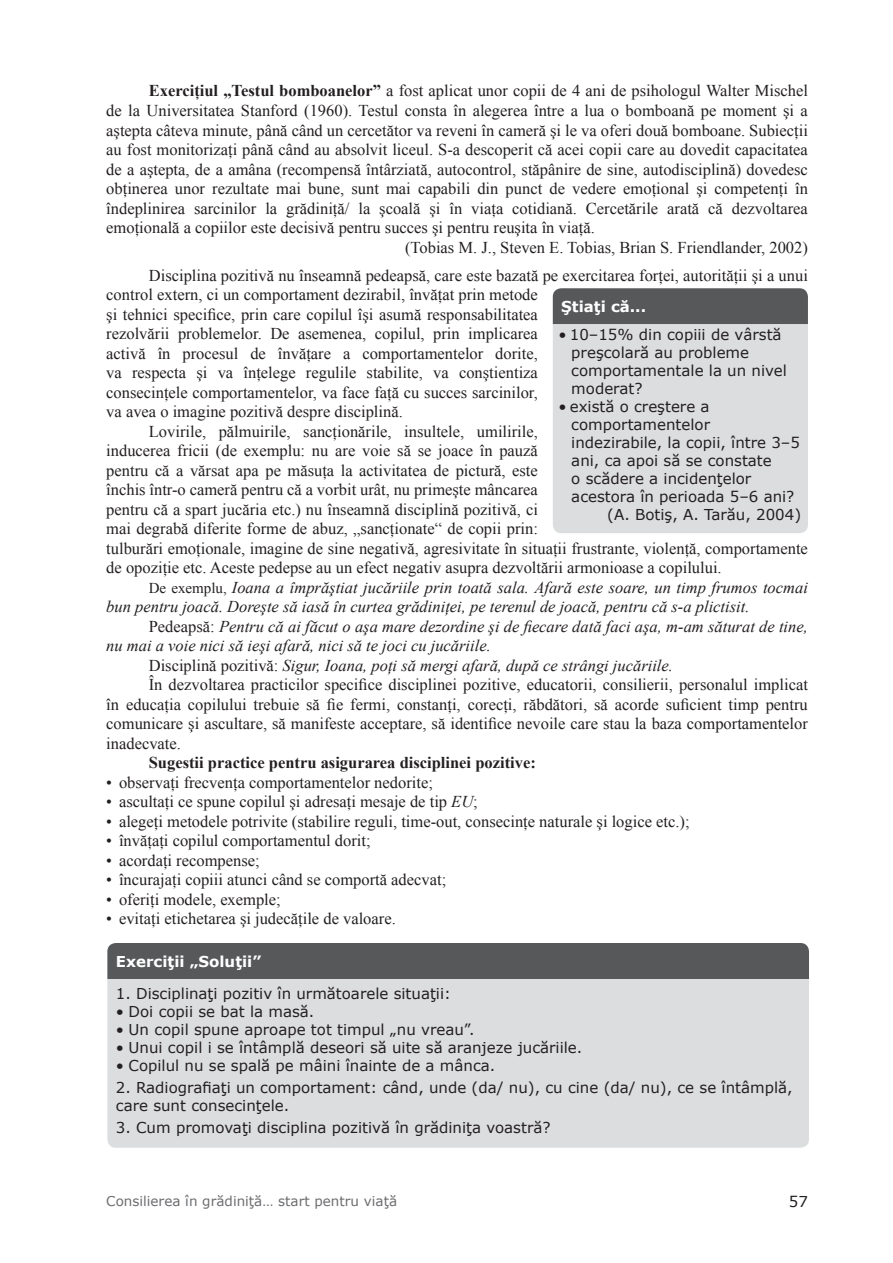
<style>
.page{position:relative;width:893px;height:1263px;background:#fff}
.page>*{position:absolute;margin:0;border:0;box-sizing:border-box;transform-origin:0 0}
.t1{font:16.5px "Times New Roman";color:#231f20}
.t2{font:italic 16.5px "Times New Roman";color:#231f20}
.t3{font:700 16.5px "Times New Roman";color:#231f20}
.t4{font:15px/18px "Verdana";color:#231f20}
.t5{font:700 15px "Verdana";color:#fff}
.t6{font:13.5px "Verdana";color:#6c6d70}
.s1{font-weight:700}
.s2{font-style:normal;font-size:15px}
.s3{font-style:normal}
.s4{font-style:italic}
</style>
<div class="page">
<div style="left:107px;top:943px;width:702px;height:36px;background:#57585a"></div>
<div style="left:107px;top:979px;width:702px;height:169px;background:#dcdddf"></div>
<div style="left:553px;top:288px;width:255px;height:36px;background:#57585a"></div>
<div style="left:553px;top:324px;width:255px;height:209px;background:#dcdddf"></div>
<p class="t1" style="left:149px;top:80px;width:661px"><span class="s1">Exerciţiul „Testul bomboanelor”</span> a fost aplicat unor copii de 4 ani de psihologul Walter Mischel</p>
<p class="t1" style="left:106px;top:99px;width:703px">de la Universitatea Stanford (1960). Testul consta în alegerea între a lua o bomboană pe moment şi a</p>
<p class="t1" style="left:106px;top:119px;width:703px">aştepta câteva minute, până când un cercetător va reveni în cameră şi le va oferi două bomboane. Subiecţii</p>
<p class="t1" style="left:106px;top:138px;width:703px">au fost monitorizaţi până când au absolvit liceul. S-a descoperit că acei copii care au dovedit capacitatea</p>
<p class="t1" style="left:106px;top:158px;width:703px">de a aştepta, de a amâna (recompensă întârziată, autocontrol, stăpânire de sine, autodisciplină) dovedesc</p>
<p class="t1" style="left:106px;top:177px;width:703px">obţinerea unor rezultate mai bune, sunt mai capabili din punct de vedere emoţional şi competenţi în</p>
<p class="t1" style="left:106px;top:197px;width:703px">îndeplinirea sarcinilor la grădiniţă/ la şcoală şi în viaţa cotidiană. Cercetările arată că dezvoltarea</p>
<p class="t1" style="left:106px;top:216px;width:490px">emoţională a copiilor este decisivă pentru succes şi pentru reuşita în viaţă.</p>
<p class="t1" style="left:405px;top:236px;width:404px">(Tobias M. J., Steven E. Tobias, Brian S. Friendlander, 2002)</p>
<p class="t1" style="left:149px;top:264px;width:661px">Disciplina pozitivă nu înseamnă pedeapsă, care este bazată pe exercitarea forţei, autorităţii şi a unui</p>
<p class="t1" style="left:106px;top:283px;width:433px">control extern, ci un comportament dezirabil, învăţat prin metode</p>
<p class="t1" style="left:106px;top:303px;width:433px">şi tehnici specifice, prin care copilul îşi asumă responsabilitatea</p>
<p class="t1" style="left:106px;top:322px;width:433px">rezolvării problemelor. De asemenea, copilul, prin implicarea</p>
<p class="t1" style="left:106px;top:342px;width:433px">activă în procesul de învăţare a comportamentelor dorite,</p>
<p class="t1" style="left:106px;top:361px;width:433px">va respecta şi va înţelege regulile stabilite, va conştientiza</p>
<p class="t1" style="left:106px;top:381px;width:433px">consecinţele comportamentelor, va face faţă cu succes sarcinilor,</p>
<p class="t1" style="left:106px;top:400px;width:298px">va avea o imagine pozitivă despre disciplină.</p>
<p class="t1" style="left:149px;top:420px;width:391px">Lovirile, pălmuirile, sancţionările, insultele, umilirile,</p>
<p class="t1" style="left:106px;top:439px;width:433px">inducerea fricii (de exemplu: nu are voie să se joace în pauză</p>
<p class="t1" style="left:106px;top:459px;width:433px">pentru că a vărsat apa pe măsuţa la activitatea de pictură, este</p>
<p class="t1" style="left:106px;top:478px;width:433px">închis într-o cameră pentru că a vorbit urât, nu primeşte mâncarea</p>
<p class="t1" style="left:106px;top:498px;width:433px">pentru că a spart jucăria etc.) nu înseamnă disciplină pozitivă, ci</p>
<p class="t1" style="left:106px;top:517px;width:433px">mai degrabă diferite forme de abuz, „sancţionate“ de copii prin:</p>
<p class="t1" style="left:106px;top:537px;width:703px">tulburări emoţionale, imagine de sine negativă, agresivitate în situaţii frustrante, violenţă, comportamente</p>
<p class="t1" style="left:106px;top:556px;width:617px">de opoziţie etc. Aceste pedepse au un efect negativ asupra dezvoltării armonioase a copilului.</p>
<p class="t2" style="left:149px;top:576px;width:661px"><span class="s2">De exemplu,</span> Ioana a împrăştiat jucăriile prin toată sala. Afară este soare, un timp frumos tocmai</p>
<p class="t2" style="left:106px;top:595px;width:645px">bun pentru joacă. Doreşte să iasă în curtea grădiniţei, pe terenul de joacă, pentru că s-a plictisit.</p>
<p class="t2" style="left:149px;top:615px;width:661px"><span class="s3">Pedeapsă:</span> Pentru că ai făcut o aşa mare dezordine şi de fiecare dată faci aşa, m-am săturat de tine,</p>
<p class="t2" style="left:106px;top:634px;width:386px">nu mai a voie nici să ieşi afară, nici să te joci cu jucăriile.</p>
<p class="t2" style="left:149px;top:654px;width:526px"><span class="s3">Disciplină pozitivă:</span> Sigur, Ioana, poţi să mergi afară, după ce strângi jucăriile.</p>
<p class="t1" style="left:149px;top:673px;width:661px">În dezvoltarea practicilor specifice disciplinei pozitive, educatorii, consilierii, personalul implicat</p>
<p class="t1" style="left:106px;top:693px;width:703px">în educaţia copilului trebuie să fie fermi, constanţi, corecţi, răbdători, să acorde suficient timp pentru</p>
<p class="t1" style="left:106px;top:712px;width:703px">comunicare şi ascultare, să manifeste acceptare, să identifice nevoile care stau la baza comportamentelor</p>
<p class="t1" style="left:106px;top:732px;width:76px">inadecvate.</p>
<p class="t3" style="left:149px;top:751px;width:388px">Sugestii practice pentru asigurarea disciplinei pozitive:</p>
<p class="t1" style="left:106px;top:771px;width:328px">• observaţi frecvenţa comportamentelor nedorite;</p>
<p class="t1" style="left:106px;top:790px;width:373px">• ascultaţi ce spune copilul şi adresaţi mesaje de tip <span class="s4">EU</span>;</p>
<p class="t1" style="left:106px;top:810px;width:585px">• alegeţi metodele potrivite (stabilire reguli, time-out, consecinţe naturale şi logice etc.);</p>
<p class="t1" style="left:106px;top:829px;width:266px">• învăţaţi copilul comportamentul dorit;</p>
<p class="t1" style="left:106px;top:849px;width:155px">• acordaţi recompense;</p>
<p class="t1" style="left:106px;top:868px;width:341px">• încurajaţi copiii atunci când se comportă adecvat;</p>
<p class="t1" style="left:106px;top:888px;width:176px">• oferiţi modele, exemple;</p>
<p class="t1" style="left:106px;top:907px;width:291px">• evitaţi etichetarea şi judecăţile de valoare.</p>
<p class="t5" style="left:561px;top:297px;width:86px">Ştiaţi că...</p>
<p class="t4" style="left:571px;top:325px;width:217px;text-indent:-13px">• 10–15% din copiii de vârstă preşcolară au probleme comportamentale la un nivel moderat?</p>
<p class="t4" style="left:559px;top:397px;width:153px">• există o creştere a</p>
<p class="t4" style="left:571px;top:415px;width:140px">comportamentelor</p>
<p class="t4" style="left:571px;top:433px;width:230px">indezirabile, la copii, între 3–5</p>
<p class="t4" style="left:571px;top:451px;width:202px">ani, ca apoi să se constate</p>
<p class="t4" style="left:571px;top:469px;width:182px">o scădere a incidenţelor</p>
<p class="t4" style="left:571px;top:487px;width:225px">acestora în perioada 5–6 ani?</p>
<p class="t4" style="left:607px;top:505px;width:195px">(A. Botiş, A. Tarău, 2004)</p>
<p class="t5" style="left:116px;top:952px;width:147px">Exerciţii „Soluţii”</p>
<p class="t4" style="left:116px;top:984px;width:337px">1. Disciplinaţi pozitiv în următoarele situaţii:</p>
<p class="t4" style="left:116px;top:1002px;width:200px">• Doi copii se bat la masă.</p>
<p class="t4" style="left:116px;top:1020px;width:360px">• Un copil spune aproape tot timpul „nu vreau”.</p>
<p class="t4" style="left:116px;top:1038px;width:468px">• Unui copil i se întâmplă deseori să uite să aranjeze jucăriile.</p>
<p class="t4" style="left:116px;top:1056px;width:381px">• Copilul nu se spală pe mâini înainte de a mânca.</p>
<p class="t4" style="left:116px;top:1078px;width:678px">2. Radiografiaţi un comportament: când, unde (da/ nu), cu cine (da/ nu), ce se întâmplă, care sunt consecinţele.</p>
<p class="t4" style="left:116px;top:1118px;width:436px">3. Cum promovaţi disciplina pozitivă în grădiniţa voastră?</p>
<p class="t6" style="left:106px;top:1192px;width:292px">Consilierea în grădiniţă… start pentru viaţă</p>
<p class="t4" style="left:789px;top:1192px;width:21px">57</p>
</div>
